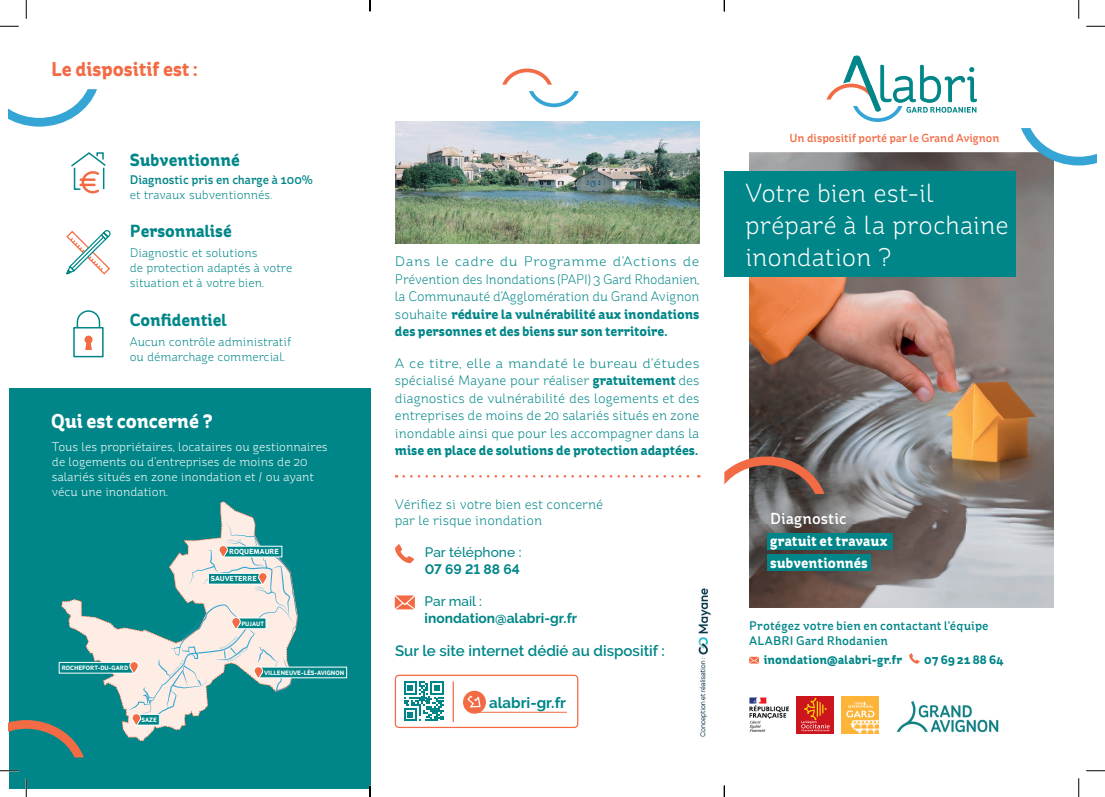
<style>
.page{position:relative;width:1105px;height:797px;background:#fff}
.page>*{position:absolute;margin:0;border:0;box-sizing:border-box;transform-origin:0 0}
.t1{font:300 26.25px/31.6px "St Ryde";letter-spacing:-.005em;color:#fff}
.t2{font:700 20px "St Ryde";color:#f26b44}
.t3{font:700 20px "St Ryde";color:#fff}
.t4{font:700 17.5px "St Ryde";color:#008688}
.t5{font:500 15.88px "St Ryde";letter-spacing:.01em;color:#fff}
.t6{font:600 15px "Raleway";color:#008688}
.t7{font:700 15px "Raleway";color:#008688}
.t8{font:700 14.75px/21.8px "St Ryde";letter-spacing:.005em;color:#fff}
.t9{font:300 13.75px/17.5px "St Ryde";color:#008688;text-align:justify;scale:1.09 1}
.t10{font:300 13.75px/16.5px "St Ryde";color:#008688}
.t11{font:700 13.75px "St Ryde";color:#008688}
.t12{font:700 13.75px "Raleway";color:#008688}
.t13{font:500 13.75px "Raleway";color:#008688}
.t14{font:300 12.5px/15px "St Ryde";color:#fff}
.t15{font:300 12.5px/15px "St Ryde";color:#008688}
.t16{font:500 12.5px/15px "St Ryde";letter-spacing:.005em;color:#008688}
.t17{font:700 12.5px "St Ryde";letter-spacing:.02em;color:#008688}
.t18{font:500 11.75px "St Ryde";color:#f26b44}
.t19{font:700 7.38px "St Ryde";color:#fff}
.t20{font:700 6.25px "St Ryde";color:#fff}
.s1{font-weight:700}
</style>
<div class="page">
<img style="left:749px;top:152px;width:305px;height:455px">
<div style="left:724px;top:171px;width:292px;height:106px;background:#008688"></div>
<svg style="left:395px;top:544px;width:19px;height:19px"></svg>
<svg style="left:395px;top:595px;width:20px;height:14px"></svg>
<img style="left:395px;top:121px;width:304px;height:123px">
<svg style="left:529px;top:91px;width:50px;height:16px"></svg>
<svg style="left:502px;top:69px;width:50px;height:16px"></svg>
<svg style="left:404px;top:475px;width:295px;height:2px"></svg>
<div style="left:841px;top:695px;width:38px;height:38px;background:#fcb439"></div>
<svg style="left:846px;top:702px;width:33px;height:31px"></svg>
<div style="left:796px;top:695px;width:38px;height:38px;background:#cd151d"></div>
<svg style="left:801px;top:697px;width:29px;height:34px"></svg>
<svg style="left:1021px;top:128px;width:75px;height:37px"></svg>
<svg style="left:724px;top:456px;width:100px;height:38px"></svg>
<img style="left:698px;top:588px;width:13px;height:149px">
<div style="left:9px;top:388px;width:361px;height:400px;background:#008688"></div>
<svg style="left:61px;top:501px;width:194px;height:240px"></svg>
<div style="left:59px;top:662px;width:75px;height:11px;background:#008688"></div>
<div style="left:59px;top:662px;width:75px;height:11px;border:1px solid #fff"></div>
<svg style="left:9px;top:720px;width:75px;height:37px"></svg>
<svg style="left:71px;top:152px;width:35px;height:41px"></svg>
<svg style="left:66px;top:230px;width:45px;height:45px"></svg>
<div style="left:73px;top:327px;width:31px;height:30px;border:2px solid #008688"></div>
<svg style="left:76px;top:310px;width:25px;height:19px"></svg>
<div style="left:85px;top:335px;width:8px;height:8px;background:#f26b44;border-radius:50%"></div>
<svg style="left:85px;top:341px;width:7px;height:9px"></svg>
<svg style="left:9px;top:89px;width:88px;height:38px"></svg>
<div style="left:395px;top:674px;width:183px;height:54px;border:1px solid #f26b44;border-radius:4px"></div>
<div style="left:464px;top:691px;width:21px;height:22px;background:#f26b44;border-radius:50%"></div>
<div style="left:463px;top:690px;width:23px;height:23px;border:1px solid #f26b44;border-radius:50%"></div>
<svg style="left:466px;top:691px;width:101px;height:22px"></svg>
<hr style="left:453px;top:681px;width:1px;height:41px;background:#f26b44">
<svg style="left:404px;top:681px;width:40px;height:40px"></svg>
<svg style="left:749px;top:656px;width:10px;height:7px"></svg>
<svg style="left:909px;top:653px;width:11px;height:10px"></svg>
<img style="left:749px;top:697px;width:40px;height:35px">
<img style="left:896px;top:701px;width:103px;height:32px">
<svg style="left:826px;top:55px;width:151px;height:67px"></svg>
<div style="left:767px;top:533px;width:126px;height:17px;background:#008688"></div>
<div style="left:767px;top:554px;width:104px;height:17px;background:#008688"></div>
<svg style="left:0;top:25px;width:19px;height:2px"></svg>
<svg style="left:1086px;top:25px;width:19px;height:2px"></svg>
<svg style="left:0;top:770px;width:19px;height:1px"></svg>
<svg style="left:1086px;top:770px;width:19px;height:1px"></svg>
<svg style="left:25px;top:0;width:2px;height:19px"></svg>
<svg style="left:25px;top:778px;width:2px;height:19px"></svg>
<svg style="left:1078px;top:0;width:1px;height:19px"></svg>
<svg style="left:1078px;top:778px;width:1px;height:19px"></svg>
<svg style="left:369px;top:0;width:2px;height:11px"></svg>
<svg style="left:369px;top:785px;width:2px;height:12px"></svg>
<svg style="left:724px;top:785px;width:1px;height:12px"></svg>
<svg style="left:128px;top:522px;width:170px;height:204px"></svg>
<h2 class="t2" style="left:51px;top:57px;width:148px">Le dispositif est :</h2>
<p class="t4" style="left:130px;top:150px;width:111px">Subventionné</p>
<p class="t16" style="left:130px;top:172px;width:185px">Diagnostic pris en charge à 100%</p>
<p class="t15" style="left:130px;top:187px;width:144px">et travaux subventionnés.</p>
<p class="t4" style="left:130px;top:221px;width:104px">Personnalisé</p>
<p class="t15" style="left:130px;top:245px;width:164px">Diagnostic et solutions<br>de protection adaptés à votre situation et à votre bien.</p>
<p class="t4" style="left:130px;top:310px;width:99px">Confidentiel</p>
<p class="t15" style="left:130px;top:334px;width:163px">Aucun contrôle administratif ou démarchage commercial.</p>
<h2 class="t3" style="left:51px;top:409px;width:163px">Qui est concerné ?</h2>
<p class="t14" style="left:52px;top:439px;width:277px">Tous les propriétaires, locataires ou gestionnaires de logements ou d’entreprises de moins de 20 salariés situés en zone inondation et / ou ayant vécu une inondation.</p>
<p class="t19" style="left:229px;top:547px;width:51px">ROQUEMAURE</p>
<p class="t20" style="left:62px;top:664px;width:68px">ROCHEFORT-DU-GARD</p>
<p class="t20" style="left:141px;top:716px;width:17px">SAZE</p>
<p class="t19" style="left:211px;top:574px;width:47px">SAUVETERRE</p>
<p class="t20" style="left:241px;top:619px;width:24px">PUJAUT</p>
<p class="t20" style="left:264px;top:668px;width:81px">VILLENEUVE-LÈS-AVIGNON</p>
<p class="t9" style="left:395px;top:252px;width:281px">Dans le cadre du Programme d’Actions de Prévention des Inondations (PAPI) 3 Gard Rhodanien, la Communauté d’Agglomération du Grand Avignon souhaite <span class="s1">réduire la vulnérabilité aux inondations des personnes et des biens sur son territoire.</span></p>
<p class="t9" style="left:395px;top:354px;width:281px">A ce titre, elle a mandaté le bureau d’études spécialisé Mayane pour réaliser <span class="s1">gratuitement</span> des diagnostics de vulnérabilité des logements et des entreprises de moins de 20 salariés situés en zone inondable ainsi que pour les accompagner dans la</p>
<p class="t11" style="left:395px;top:442px;width:305px">mise en place de solutions de protection adaptées.</p>
<p class="t10" style="left:395px;top:496px;width:210px">Vérifiez si votre bien est concerné par le risque inondation</p>
<p class="t13" style="left:425px;top:541px;width:98px">Par téléphone :</p>
<p class="t12" style="left:425px;top:561px;width:97px">07 69 21 88 64</p>
<p class="t13" style="left:425px;top:590px;width:59px">Par mail :</p>
<p class="t12" style="left:425px;top:610px;width:154px">inondation@alabri-gr.fr</p>
<p class="t6" style="left:395px;top:642px;width:271px">Sur le site internet dédié au dispositif :</p>
<p class="t7" style="left:489px;top:694px;width:78px">alabri-gr.fr</p>
<p class="t18" style="left:789px;top:131px;width:211px">Un dispositif porté par le Grand Avignon</p>
<h1 class="t1" style="left:745px;top:177px;width:265px">Votre bien est-il préparé à la prochaine inondation ?</h1>
<p class="t5" style="left:770px;top:509px;width:78px">Diagnostic</p>
<p class="t8" style="left:770px;top:531px;width:119px">gratuit et travaux subventionnés</p>
<p class="t16" style="left:749px;top:618px;width:241px">Protégez votre bien en contactant l’équipe<br>ALABRI Gard Rhodanien</p>
<p class="t17" style="left:764px;top:651px;width:140px">inondation@alabri-gr.fr</p>
<p class="t17" style="left:924px;top:651px;width:81px">07 69 21 88 64</p>
</div>
